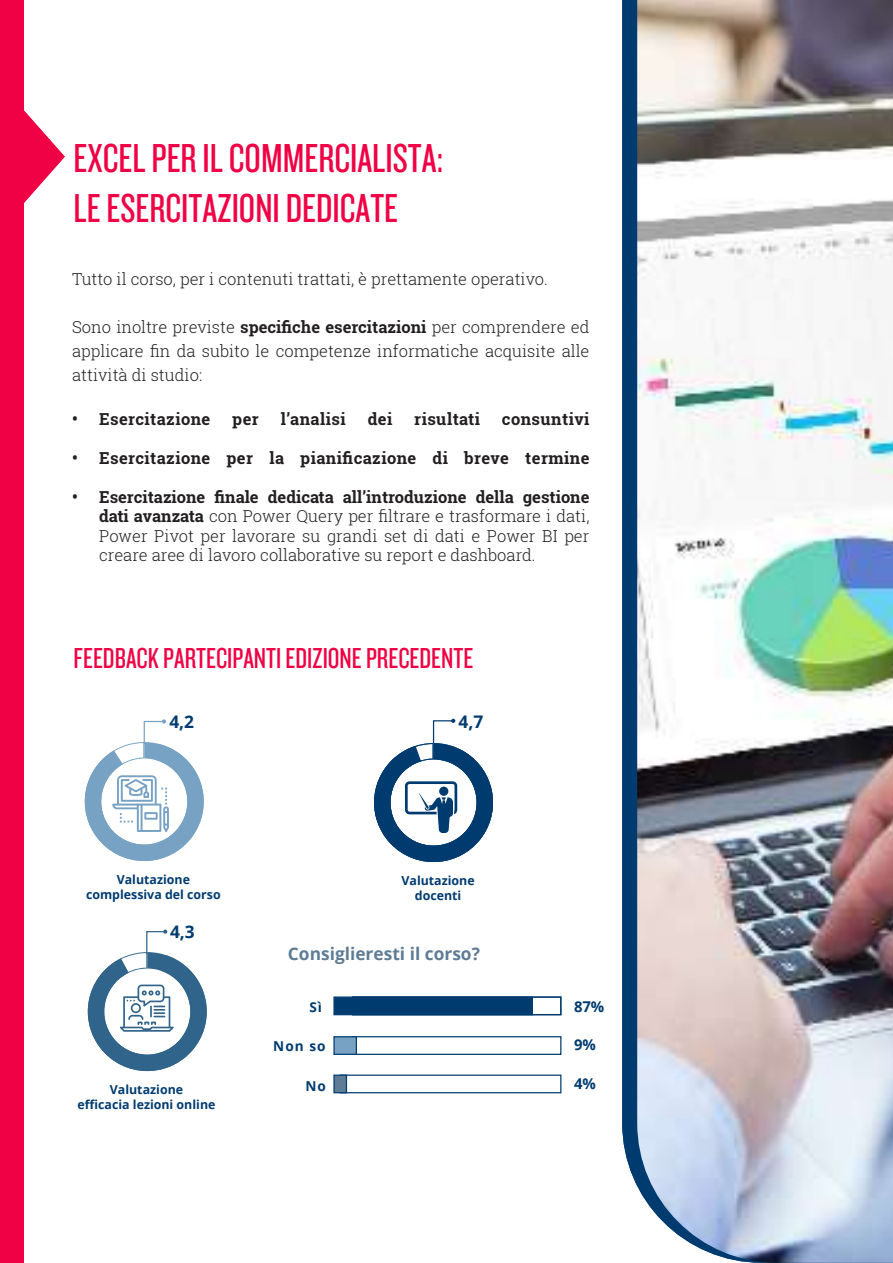
<style>
.page{position:relative;width:893px;height:1263px;background:#fff}
.page>*{position:absolute;margin:0;border:0;box-sizing:border-box;transform-origin:0 0}
.t1{font:42px/50.4px "Knockout HTF28 Junior Featherwt";color:#f00044}
.t2{font:30px "Knockout HTF28 Junior Featherwt";color:#f00044}
.t3{font:700 17.4px "Open Sans";color:#5e7c95}
.t4{font:700 17.4px "Open Sans";color:#003b70}
.t5{font:300 16.5px/19.5px "Roboto Slab";color:#231f20;text-align:justify}
.t6{font:700 16.5px "Roboto Slab";letter-spacing:.025em;color:#231f20}
.t7{font:700 14.85px "Open Sans";color:#003b70}
.t8{font:700 13.65px "Open Sans";letter-spacing:.075em;color:#003b70}
.t9{font:700 12.45px/14.9px "Open Sans";color:#003b70;text-align:center}
.s1{font-weight:700}
</style>
<div class="page">
<svg style="left:24px;top:110px;width:41px;height:93px"></svg>
<div style="left:0;top:0;width:24px;height:1263px;background:#f00044"></div>
<svg style="left:622px;top:0;width:15px;height:1186px;background:#053e72"></svg>
<img style="left:637px;top:0;width:256px;height:1263px">
<svg style="left:87px;top:929px;width:120px;height:142px"></svg>
<svg style="left:374px;top:719px;width:120px;height:143px"></svg>
<svg style="left:84px;top:719px;width:120px;height:142px"></svg>
<div style="left:340px;top:1074px;width:221px;height:19px;border:1px solid #003b70"></div>
<div style="left:333px;top:1074px;width:14px;height:19px;background:#5e7c95;border:1px solid #003b70"></div>
<div style="left:352px;top:1036px;width:209px;height:19px;border:1px solid #003b70"></div>
<div style="left:333px;top:1036px;width:24px;height:19px;background:#77a2c3;border:1px solid #003b70"></div>
<div style="left:333px;top:996px;width:200px;height:19px;background:#003b70;border:1px solid #003b70"></div>
<div style="left:352px;top:996px;width:209px;height:19px;border:1px solid #003b70"></div>
<h1 class="t1" style="left:74px;top:133px;width:371px">EXCEL PER IL COMMERCIALISTA:<br>LE ESERCITAZIONI DEDICATE</h1>
<p class="t5" style="left:72px;top:269px;width:477px">Tutto il corso, per i contenuti trattati, è prettamente operativo.</p>
<p class="t5" style="left:72px;top:315px;width:519px;line-height:24px">Sono inoltre previste <span class="s1">specifiche esercitazioni</span> per comprendere ed applicare fin da subito le competenze informatiche acquisite alle attività di studio:</p>
<p class="t6" style="left:72px;top:407px;width:140px">• Esercitazione</p>
<p class="t6" style="left:232px;top:407px;width:28px">per</p>
<p class="t6" style="left:281px;top:407px;width:66px">l’analisi</p>
<p class="t6" style="left:368px;top:407px;width:26px">dei</p>
<p class="t6" style="left:414px;top:407px;width:67px">risultati</p>
<p class="t6" style="left:502px;top:407px;width:89px">consuntivi</p>
<p class="t6" style="left:72px;top:446px;width:519px">• Esercitazione per la pianificazione di breve termine</p>
<p class="t5" style="left:99px;top:486px;width:492px;text-indent:-27px"><span class="s1">• Esercitazione finale dedicata all’introduzione della gestione dati avanzata</span> con Power Query per filtrare e trasformare i dati, Power Pivot per lavorare su grandi set di dati e Power BI per creare aree di lavoro collaborative su report e dashboard.</p>
<h2 class="t2" style="left:74px;top:643px;width:401px">FEEDBACK PARTECIPANTI EDIZIONE PRECEDENTE</h2>
<p class="t4" style="left:169px;top:709px;width:26px">4,2</p>
<p class="t4" style="left:459px;top:709px;width:26px">4,7</p>
<p class="t9" style="left:86px;top:871px;width:136px">Valutazione complessiva del corso</p>
<p class="t9" style="left:401px;top:872px;width:75px">Valutazione docenti</p>
<p class="t4" style="left:170px;top:920px;width:26px">4,3</p>
<p class="t9" style="left:78px;top:1081px;width:139px">Valutazione<br>efficacia lezioni online</p>
<p class="t3" style="left:288px;top:942px;width:194px">Consiglieresti il corso?</p>
<p class="t8" style="left:309px;top:997px;width:14px">Sì</p>
<p class="t8" style="left:273px;top:1037px;width:54px">Non so</p>
<p class="t8" style="left:306px;top:1076px;width:22px">No</p>
<p class="t7" style="left:574px;top:996px;width:32px">87%</p>
<p class="t7" style="left:574px;top:1034px;width:23px">9%</p>
<p class="t7" style="left:574px;top:1073px;width:23px">4%</p>
</div>
